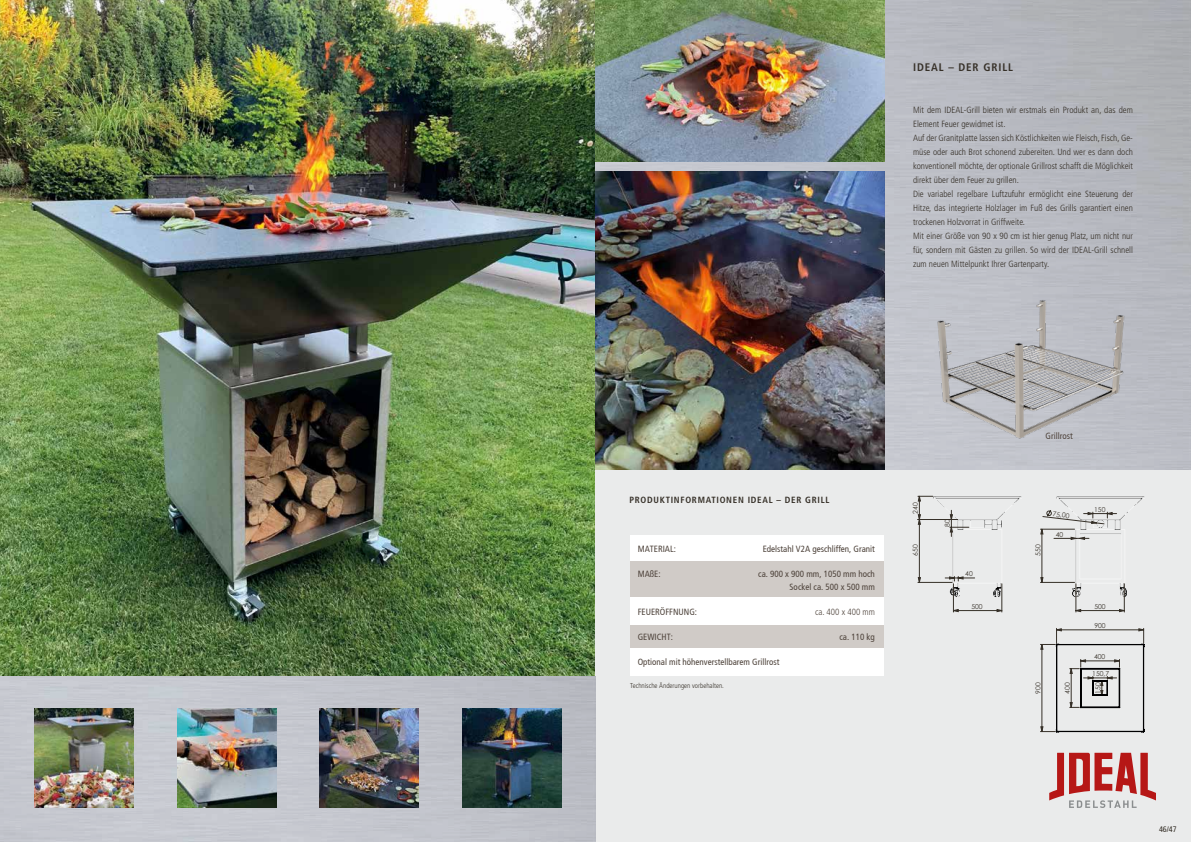
<style>
.page{position:relative;width:1191px;height:842px;background:#fff}
.page>*{position:absolute;margin:0;border:0;box-sizing:border-box;transform-origin:0 0}
.t1{font:700 condensed 11px "Frutiger";letter-spacing:.08em;color:#363028}
.t2{font:300 condensed 9px/14px "Frutiger";color:#363028}
.t3{font:condensed 9px/12.5px "Frutiger";color:#50453d;text-align:right}
.t4{font:700 condensed 9px "Frutiger";letter-spacing:.08em;color:#363028}
.t5{font:300 condensed 9px "Frutiger";color:#50453d}
.t6{font:condensed 8px "Frutiger";color:#363028}
.t7{font:300 condensed 7px "Frutiger";color:#363028}
.t8{font:6.8px "Century Gothic";color:#363028}
</style>
<div class="page">
<img style="left:0;top:0;width:595px;height:676px">
<div style="left:595px;top:469px;width:596px;height:373px;background:#eaebeb"></div>
<img style="left:595px;top:0;width:596px;height:469px">
<img style="left:595px;top:171px;width:289px;height:298px">
<img style="left:595px;top:0;width:289px;height:161px">
<div style="left:630px;top:535px;width:254px;height:140px;background:#fff"></div>
<div style="left:630px;top:561px;width:254px;height:36px;background:#d0cbc7"></div>
<div style="left:630px;top:626px;width:254px;height:22px;background:#d0cbc7"></div>
<svg style="left:1049px;top:753px;width:107px;height:55px"></svg>
<img style="left:1103px;top:496px;width:42px;height:10px">
<svg style="left:918px;top:496px;width:184px;height:87px"></svg>
<svg style="left:945px;top:510px;width:199px;height:222px"></svg>
<img style="left:933px;top:298px;width:194px;height:149px">
<div style="left:0;top:676px;width:595px;height:166px;background:linear-gradient(to right,#c9ccd2,#bcbec6)"></div>
<img style="left:320px;top:708px;width:99px;height:99px">
<img style="left:462px;top:708px;width:99px;height:99px">
<img style="left:35px;top:708px;width:99px;height:99px">
<img style="left:177px;top:708px;width:99px;height:99px">
<p class="t1" style="left:913px;top:60px;width:101px">IDEAL – DER GRILL</p>
<p class="t2" style="left:913px;top:103px;width:221px">Mit dem IDEAL-Grill bieten wir erstmals ein Produkt an, das dem Element Feuer gewidmet ist.<br>Auf der Granitplatte lassen sich Köstlichkeiten wie Fleisch, Fisch, Ge&shy;müse oder auch Brot schonend zubereiten. Und wer es dann doch konventionell möchte, der optionale Grillrost schafft die Möglichkeit direkt über dem Feuer zu grillen.<br>Die variabel regelbare Luftzufuhr ermöglicht eine Steuerung der Hitze, das integrierte Holzlager im Fuß des Grills garantiert einen trockenen Holzvorrat in Griffweite.<br>Mit einer Größe von 90 x 90 cm ist hier genug Platz, um nicht nur für, sondern mit Gästen zu grillen. So wird der IDEAL-Grill schnell zum neuen Mittelpunkt Ihrer Gartenparty.</p>
<p class="t4" style="left:629px;top:495px;width:201px">PRODUKTINFORMATIONEN IDEAL – DER GRILL</p>
<p class="t3" style="left:637px;top:543px;width:40px">MATERIAL:</p>
<p class="t3" style="left:762px;top:543px;width:114px">Edelstahl V2A geschliffen, Granit</p>
<p class="t3" style="left:637px;top:568px;width:24px">MAßE:</p>
<p class="t3" style="left:758px;top:568px;width:118px">ca. 900 x 900 mm, 1050 mm hoch<br>Sockel ca. 500 x 500 mm</p>
<p class="t3" style="left:637px;top:605px;width:61px">FEUERÖFFNUNG:</p>
<p class="t5" style="left:815px;top:606px;width:61px">ca. 400 x 400 mm</p>
<p class="t3" style="left:637px;top:630px;width:37px">GEWICHT:</p>
<p class="t3" style="left:839px;top:630px;width:37px">ca. 110 kg</p>
<p class="t3" style="left:637px;top:655px;width:143px">Optional mit höhenverstellbarem Grillrost</p>
<p class="t7" style="left:630px;top:682px;width:95px">Technische Änderungen vorbehalten.</p>
<p class="t8" style="left:911px;top:513px;width:13px;rotate:-90deg">240</p>
<p class="t8" style="left:911px;top:556px;width:13px;rotate:-90deg">650</p>
<p class="t8" style="left:943px;top:527px;width:9px;rotate:-90deg">80</p>
<p class="t8" style="left:965px;top:570px;width:9px">40</p>
<p class="t8" style="left:971px;top:602px;width:13px">500</p>
<p class="t3" style="left:1045px;top:430px;width:29px">Grillrost</p>
<p class="t8" style="left:1033px;top:556px;width:13px;rotate:-90deg">550</p>
<p class="t8" style="left:1053px;top:510px;width:18px;rotate:7deg">75,00</p>
<p class="t8" style="left:1055px;top:530px;width:9px">40</p>
<p class="t8" style="left:1033px;top:694px;width:13px;rotate:-90deg">900</p>
<p class="t8" style="left:1063px;top:694px;width:13px;rotate:-90deg">400</p>
<p class="t8" style="left:1094px;top:505px;width:13px">150</p>
<p class="t8" style="left:1094px;top:602px;width:13px">500</p>
<p class="t8" style="left:1094px;top:622px;width:13px">900</p>
<p class="t8" style="left:1094px;top:653px;width:13px">400</p>
<p class="t8" style="left:1092px;top:670px;width:18px">150,7</p>
<p class="t8" style="left:1093px;top:694px;width:13px;rotate:-90deg">150</p>
<p class="t6" style="left:1159px;top:825px;width:19px">46/47</p>
</div>
